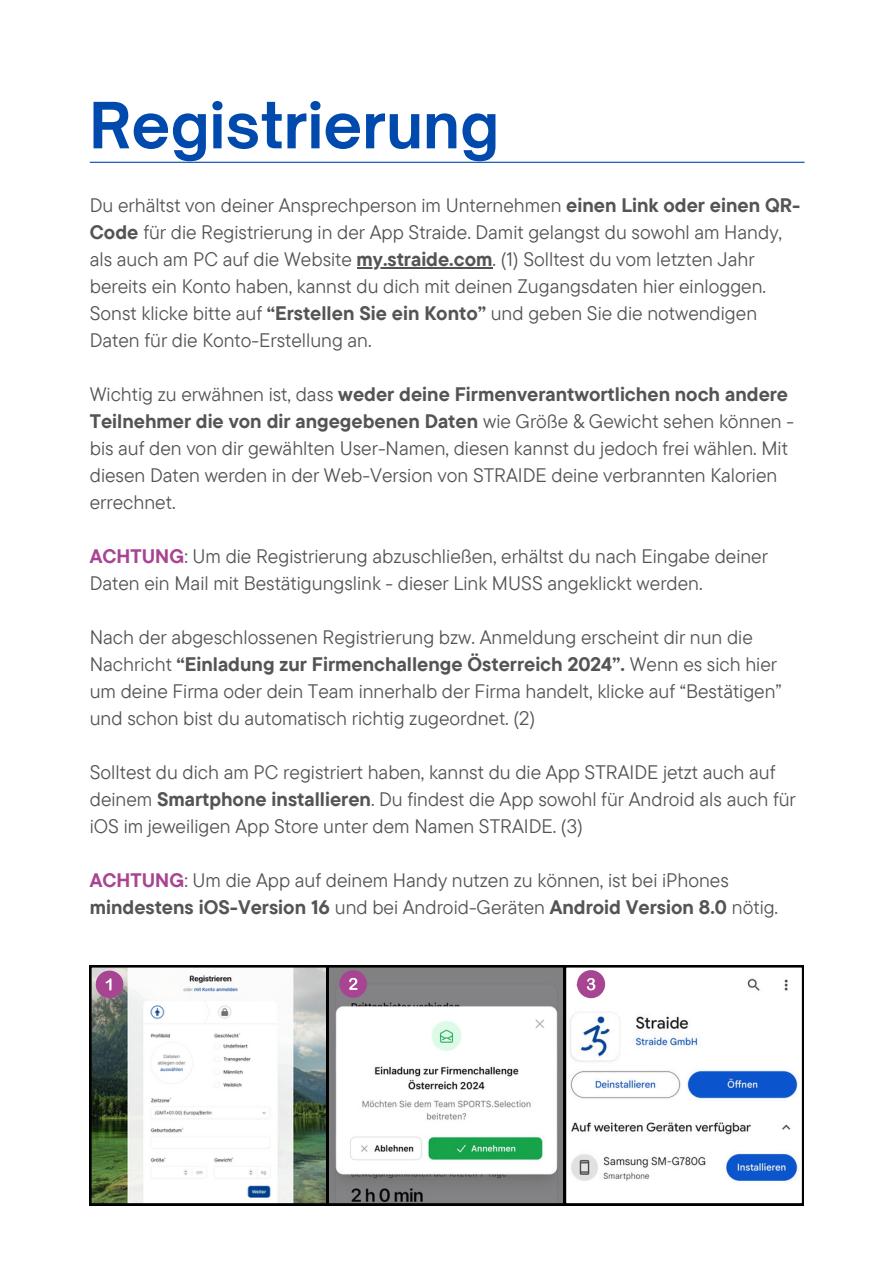
<style>
.page{position:relative;width:894px;height:1264px;background:#fff}
.page>*{position:absolute;margin:0;border:0;box-sizing:border-box;transform-origin:0 0}
.t1{font:700 60.9px "Open Sauce One";color:#004aad}
.t2{font:19.5px/27px "TT Commons Pro";color:#545454}
.t3{font:700 19.5px/27px "TT Commons Pro";color:#545454}
.s1{font-weight:700}
.s2{font-weight:400}
.s3{font-weight:700;color:#a84593}
</style>
<div class="page">
<hr style="left:90px;top:162px;width:714px;height:1px;background:#004aad">
<svg style="left:89px;top:965px;width:237px;height:239px"></svg>
<hr style="left:356px;top:267px;width:136px;height:1px;background:#545454">
<svg style="left:326px;top:965px;width:238px;height:239px"></svg>
<svg style="left:564px;top:965px;width:239px;height:239px"></svg>
<div style="left:96px;top:970px;width:27px;height:28px;background:#a84593;border-radius:50%"></div>
<svg style="left:106px;top:978px;width:5px;height:12px"></svg>
<div style="left:339px;top:970px;width:28px;height:27px;background:#a84593;border-radius:50%"></div>
<svg style="left:349px;top:977px;width:8px;height:12px"></svg>
<div style="left:577px;top:970px;width:28px;height:28px;background:#a84593;border-radius:50%"></div>
<svg style="left:587px;top:978px;width:8px;height:12px"></svg>
<p class="t1" style="left:89px;top:87px;width:411px">Registrierung</p>
<p class="t2" style="left:90px;top:191px;width:712px">Du erhältst von deiner Ansprechperson im Unternehmen <span class="s1">einen Link oder einen QR-<br>Code</span> für die Registrierung in der App Straide. Damit gelangst du sowohl am Handy, als auch am PC auf die Website <span class="s1">my.straide.com</span>. (1) Solltest du vom letzten Jahr</p>
<p class="t2" style="left:90px;top:272px;width:677px">bereits ein Konto haben, kannst du dich mit deinen Zugangsdaten hier einloggen.<br>Sonst klicke bitte auf <span class="s1">“Erstellen Sie ein Konto”</span> und geben Sie die notwendigen<br>Daten für die Konto-Erstellung an.</p>
<p class="t3" style="left:90px;top:380px;width:705px"><span class="s2">Wichtig zu erwähnen ist, dass</span> weder deine Firmenverantwortlichen noch andere<br>Teilnehmer die von dir angegebenen Daten <span class="s2">wie Größe &amp; Gewicht sehen können -</span></p>
<p class="t2" style="left:90px;top:434px;width:699px">bis auf den von dir gewählten User-Namen, diesen kannst du jedoch frei wählen. Mit diesen Daten werden in der Web-Version von STRAIDE deine verbrannten Kalorien errechnet.</p>
<p class="t2" style="left:90px;top:542px;width:679px"><span class="s3">ACHTUNG</span>: Um die Registrierung abzuschließen, erhältst du nach Eingabe deiner<br>Daten ein Mail mit Bestätigungslink - dieser Link MUSS angeklickt werden.</p>
<p class="t2" style="left:90px;top:623px;width:688px">Nach der abgeschlossenen Registrierung bzw. Anmeldung erscheint dir nun die<br>Nachricht <span class="s1">“Einladung zur Firmenchallenge Österreich 2024”.</span> Wenn es sich hier</p>
<p class="t2" style="left:90px;top:677px;width:693px">um deine Firma oder dein Team innerhalb der Firma handelt, klicke auf “Bestätigen” und schon bist du automatisch richtig zugeordnet. (2)</p>
<p class="t2" style="left:90px;top:758px;width:707px">Solltest du dich am PC registriert haben, kannst du die App STRAIDE jetzt auch auf deinem <span class="s1">Smartphone installieren</span>. Du findest die App sowohl für Android als auch für</p>
<p class="t2" style="left:90px;top:812px;width:494px">iOS im jeweiligen App Store unter dem Namen STRAIDE. (3)</p>
<p class="t2" style="left:90px;top:866px;width:640px"><span class="s3">ACHTUNG</span>: Um die App auf deinem Handy nutzen zu können, ist bei iPhones</p>
<p class="t3" style="left:90px;top:893px;width:689px">mindestens iOS-Version 16 <span class="s2">und bei Android-Geräten</span> Android Version 8.0 <span class="s2">nötig.</span></p>
</div>
